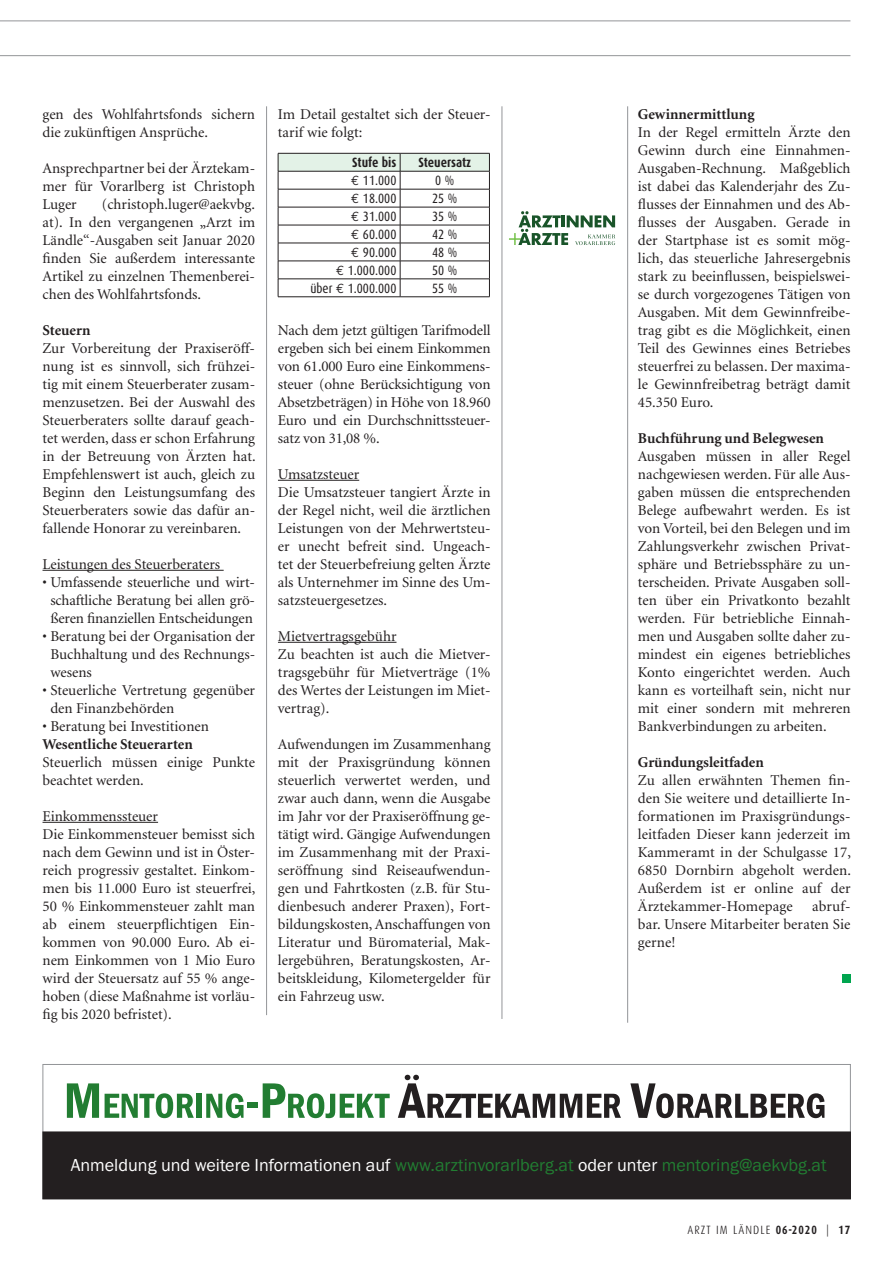
<style>
.page{position:relative;width:893px;height:1263px;background:#fff}
.page>*{position:absolute;margin:0;border:0;box-sizing:border-box;transform-origin:0 0}
.t1{font:18px "Franklin Gothic";color:#fff}
.t2{font:15px/18px "Minion";color:#231f20;text-align:justify}
.t3{font:700 15px "Minion";color:#231f20}
.t4{font:13.5px "Dax Condensed";color:#231f20}
.t5{font:700 13.5px "Dax Condensed";color:#231f20}
.t6{font:300 12px "Dax Condensed";color:#231f20}
.t7{font:700 12px "Dax Condensed";letter-spacing:.09em;color:#231f20}
.s1{font-family:"Euro Mono"}
.s2{color:#227d32}
.s3{font-weight:300}
</style>
<div class="page">
<hr style="left:0;top:21px;width:850px;height:1px;background:#939598">
<hr style="left:0;top:55px;width:850px;height:1px;background:#939598">
<hr style="left:43px;top:570px;width:181px;height:1px;background:#231f20">
<hr style="left:43px;top:822px;width:115px;height:1px;background:#231f20">
<hr style="left:278px;top:480px;width:81px;height:1px;background:#231f20">
<hr style="left:278px;top:642px;width:118px;height:1px;background:#231f20">
<hr style="left:627px;top:106px;width:1px;height:917px;background:#939598">
<hr style="left:266px;top:106px;width:1px;height:909px;background:#939598">
<hr style="left:502px;top:106px;width:1px;height:913px;background:#939598">
<div style="left:842px;top:974px;width:8px;height:9px;background:#00a54f"></div>
<svg style="left:509px;top:211px;width:106px;height:34px"></svg>
<svg style="left:278px;top:153px;width:212px;height:143px"></svg>
<hr style="left:278px;top:296px;width:122px;height:1px;background:#231f20">
<hr style="left:400px;top:296px;width:90px;height:1px;background:#231f20">
<div style="left:43px;top:1064px;width:808px;height:135px;background:#fff;border:1px solid #939598"></div>
<div style="left:43px;top:1132px;width:807px;height:67px;background:#231f20"></div>
<svg style="left:67px;top:1083px;width:32px;height:35px"></svg>
<svg style="left:105px;top:1093px;width:89px;height:25px"></svg>
<div style="left:197px;top:1094px;width:5px;height:24px;background:#227d32"></div>
<svg style="left:206px;top:1093px;width:38px;height:25px"></svg>
<div style="left:247px;top:1102px;width:11px;height:5px;background:#227d32"></div>
<svg style="left:263px;top:1083px;width:127px;height:35px"></svg>
<svg style="left:398px;top:1075px;width:223px;height:43px"></svg>
<svg style="left:630px;top:1083px;width:194px;height:35px"></svg>
<p class="t2" style="left:43px;top:105px;width:214px">gen des Wohlfahrtsfonds sichern die zukünftigen Ansprüche.</p>
<p class="t2" style="left:43px;top:159px;width:214px">Ansprechpartner bei der Ärztekam&shy;mer für Vorarlberg ist Christoph Luger</p>
<p class="t2" style="left:43px;top:195px;width:214px;text-indent:59px">(christoph.luger@aekvbg. at). In den vergangenen „Arzt im Ländle“-Ausgaben seit Januar 2020 finden Sie außerdem interessante Artikel zu einzelnen Themenberei&shy;chen des Wohlfahrtsfonds.</p>
<p class="t3" style="left:43px;top:322px;width:50px">Steuern</p>
<p class="t2" style="left:43px;top:339px;width:215px">Zur Vorbereitung der Praxiseröff&shy;nung ist es sinnvoll, sich frühzei&shy;tig mit einem Steuerberater zusam&shy;menzusetzen. Bei der Auswahl des Steuerberaters sollte darauf geach&shy;tet werden, dass er schon Erfahrung in der Betreuung von Ärzten hat.<br>Empfehlenswert ist auch, gleich zu Beginn den Leistungsumfang des Steuerberaters sowie das dafür an&shy;fallende Honorar zu vereinbaren.</p>
<p class="t2" style="left:43px;top:555px;width:179px">Leistungen des Steuerberaters</p>
<p class="t2" style="left:43px;top:573px;width:214px;text-align:center">• Umfassende steuerliche und wirt&shy;schaftliche Beratung bei allen grö&shy;ßeren finanziellen Entscheidungen</p>
<p class="t2" style="left:50px;top:627px;width:206px;text-indent:-8px">• Beratung bei der Organisation der Buchhaltung und des Rechnungs&shy;wesens</p>
<p class="t2" style="left:50px;top:681px;width:206px;text-indent:-8px">• Steuerliche Vertretung gegenüber den Finanzbehörden</p>
<p class="t2" style="left:43px;top:717px;width:168px">• Beratung bei Investitionen</p>
<p class="t3" style="left:43px;top:736px;width:152px">Wesentliche Steuerarten</p>
<p class="t2" style="left:43px;top:753px;width:214px">Steuerlich müssen einige Punkte beachtet werden.</p>
<p class="t2" style="left:43px;top:807px;width:215px;text-align:left">Einkommenssteuer<br>Die Einkommensteuer bemisst sich nach dem Gewinn und ist in Öster&shy;reich progressiv gestaltet. Einkom&shy;men bis 11.000 Euro ist steuerfrei,<br>50 % Einkommensteuer zahlt man ab einem steuerpflichtigen Ein&shy;kommen von 90.000 Euro. Ab ei&shy;nem Einkommen von 1 Mio Euro wird der Steuersatz auf 55 % ange&shy;hoben (diese Maßnahme ist vorläu&shy;fig bis 2020 befristet).</p>
<p class="t2" style="left:278px;top:105px;width:214px">Im Detail gestaltet sich der Steuer&shy;tarif wie folgt:</p>
<p class="t5" style="left:352px;top:155px;width:46px">Stufe bis</p>
<p class="t5" style="left:418px;top:155px;width:54px">Steuersatz</p>
<p class="t4" style="left:351px;top:173px;width:47px"><span class="s1">€</span> 11.000</p>
<p class="t4" style="left:435px;top:173px;width:21px">0 %</p>
<p class="t4" style="left:351px;top:191px;width:47px"><span class="s1">€</span> 18.000</p>
<p class="t4" style="left:432px;top:191px;width:27px">25 %</p>
<p class="t4" style="left:351px;top:209px;width:47px"><span class="s1">€</span> 31.000</p>
<p class="t4" style="left:432px;top:209px;width:27px">35 %</p>
<p class="t4" style="left:351px;top:227px;width:47px"><span class="s1">€</span> 60.000</p>
<p class="t4" style="left:432px;top:227px;width:27px">42 %</p>
<p class="t4" style="left:351px;top:245px;width:47px"><span class="s1">€</span> 90.000</p>
<p class="t4" style="left:432px;top:245px;width:27px">48 %</p>
<p class="t4" style="left:336px;top:263px;width:62px"><span class="s1">€</span> 1.000.000</p>
<p class="t4" style="left:432px;top:263px;width:27px">50 %</p>
<p class="t4" style="left:310px;top:281px;width:88px">über <span class="s1">€</span> 1.000.000</p>
<p class="t4" style="left:432px;top:281px;width:27px">55 %</p>
<p class="t2" style="left:278px;top:321px;width:214px">Nach dem jetzt gültigen Tarifmodell ergeben sich bei einem Einkommen von 61.000 Euro eine Einkommens&shy;steuer (ohne Berücksichtigung von Absetzbeträgen) in Höhe von 18.960<br>Euro und ein Durchschnittssteuer&shy;satz von 31,08 %.</p>
<p class="t2" style="left:278px;top:465px;width:214px;text-align:left">Umsatzsteuer<br>Die Umsatzsteuer tangiert Ärzte in der Regel nicht, weil die ärztlichen<br>Leistungen von der Mehrwertsteu&shy;er unecht befreit sind. Ungeach&shy;tet der Steuerbefreiung gelten Ärzte als Unternehmer im Sinne des Um&shy;satzsteuergesetzes.</p>
<p class="t2" style="left:278px;top:627px;width:214px;text-align:left">Mietvertragsgebühr<br>Zu beachten ist auch die Mietver&shy;tragsgebühr für Mietverträge (1% des Wertes der Leistungen im Miet&shy;vertrag).</p>
<p class="t2" style="left:278px;top:735px;width:214px">Aufwendungen im Zusammenhang mit der Praxisgründung können steuerlich verwertet werden, und zwar auch dann, wenn die Ausgabe im Jahr vor der Praxiseröffnung ge&shy;tätigt wird. Gängige Aufwendungen im Zusammenhang mit der Praxi&shy;seröffnung sind Reiseaufwendun&shy;gen und Fahrtkosten (z.B. für Stu&shy;dienbesuch anderer Praxen), Fort&shy;bildungskosten, Anschaffungen von Literatur und Büromaterial, Mak&shy;lergebühren, Beratungskosten, Ar&shy;beitskleidung, Kilometergelder für ein Fahrzeug usw.</p>
<p class="t3" style="left:638px;top:106px;width:118px">Gewinnermittlung</p>
<p class="t2" style="left:638px;top:123px;width:214px">In der Regel ermitteln Ärzte den Gewinn durch eine Einnahmen-Ausgaben-Rechnung. Maßgeblich ist dabei das Kalenderjahr des Zu&shy;flusses der Einnahmen und des Ab&shy;flusses der Ausgaben. Gerade in der Startphase ist es somit mög&shy;lich, das steuerliche Jahresergebnis stark zu beeinflussen, beispielswei&shy;se durch vorgezogenes Tätigen von Ausgaben. Mit dem Gewinnfreibe&shy;trag gibt es die Möglichkeit, einen Teil des Gewinnes eines Betriebes steuerfrei zu belassen. Der maxima&shy;le Gewinnfreibetrag beträgt damit 45.350 Euro.</p>
<p class="t3" style="left:638px;top:430px;width:188px">Buchführung und Belegwesen</p>
<p class="t2" style="left:638px;top:447px;width:214px">Ausgaben müssen in aller Regel nachgewiesen werden. Für alle Aus&shy;gaben müssen die entsprechenden Belege aufbewahrt werden. Es ist von Vorteil, bei den Belegen und im Zahlungsverkehr zwischen Privat&shy;sphäre und Betriebssphäre zu un&shy;terscheiden. Private Ausgaben soll&shy;ten über ein Privatkonto bezahlt werden. Für betriebliche Einnah&shy;men und Ausgaben sollte daher zu&shy;mindest ein eigenes betriebliches Konto eingerichtet werden. Auch kann es vorteilhaft sein, nicht nur mit einer sondern mit mehreren Bankverbindungen zu arbeiten.</p>
<p class="t3" style="left:638px;top:754px;width:127px">Gründungsleitfaden</p>
<p class="t2" style="left:638px;top:771px;width:215px">Zu allen erwähnten Themen fin&shy;den Sie weitere und detaillierte In&shy;formationen im Praxisgründungs&shy;leitfaden Dieser kann jederzeit im Kammeramt in der Schulgasse 17, 6850 Dornbirn abgeholt werden.<br>Außerdem ist er online auf der Ärztekammer-Homepage</p>
<p class="t2" style="left:638px;top:897px;width:214px;text-indent:174px">abruf&shy;bar. Unsere Mitarbeiter beraten Sie gerne!</p>
<p class="t1" style="left:71px;top:1153px;width:758px">Anmeldung und weitere Informationen auf <span class="s2">www.arztinvorarlberg.at</span> oder unter <span class="s2">mentoring@aekvbg.at</span></p>
<p class="t6" style="left:687px;top:1223px;width:59px">ARZT IM LÄNDLE</p>
<p class="t7" style="left:776px;top:1223px;width:76px">06-2020 <span class="s3">|</span> 17</p>
</div>
